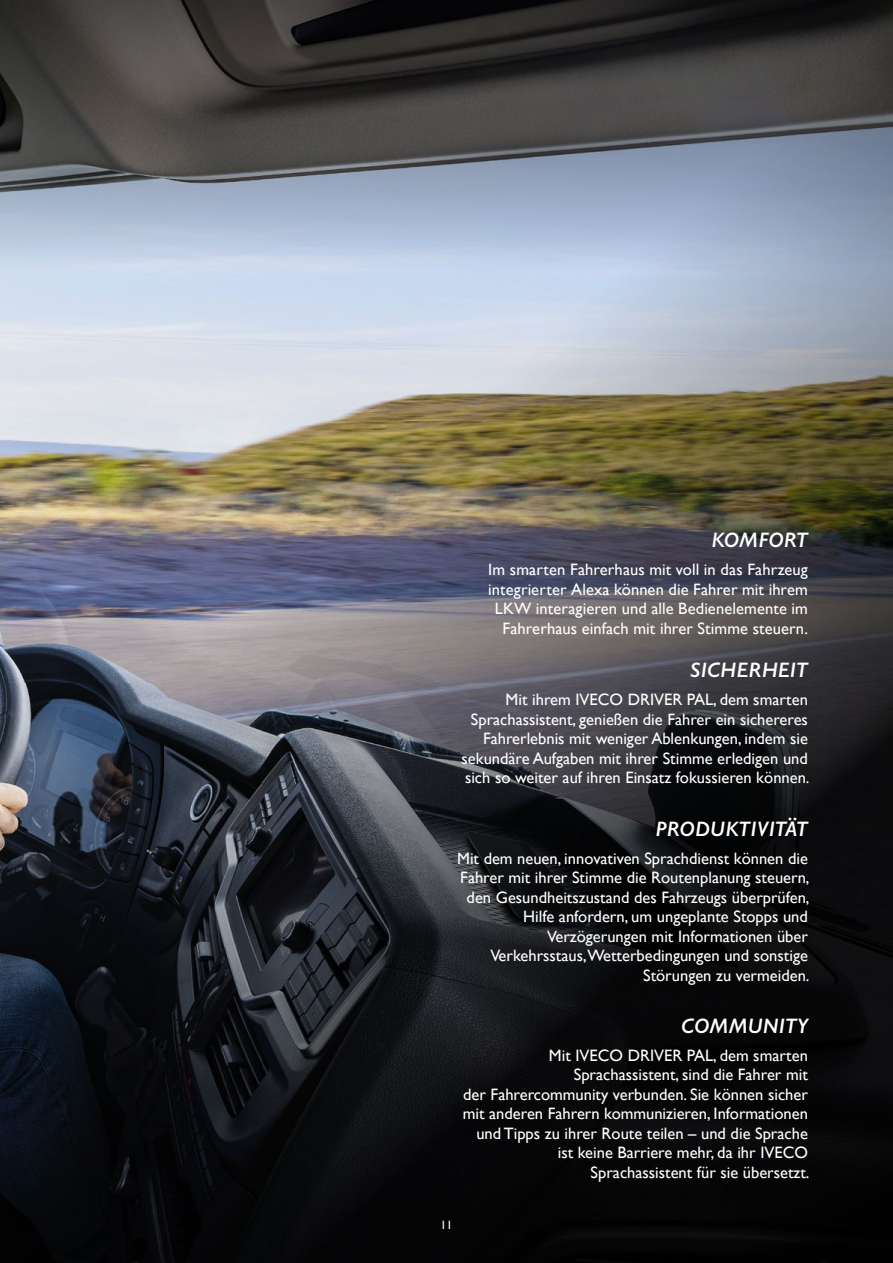
<style>
.page{position:relative;width:893px;height:1263px;background:#fff}
.page>*{position:absolute;margin:0;border:0;box-sizing:border-box;transform-origin:0 0}
.t1{font:italic 600 21px "Gill Sans";letter-spacing:.01em;color:#fff}
.t2{font:16.5px/19.5px "Gill Sans";color:#fff;text-align:right}
.t3{font:12px "Gill Sans";color:#fff}
</style>
<div class="page">
<img style="left:0;top:0;width:893px;height:1263px">
<p class="t1" style="left:711px;top:527px;width:98px">KOMFORT</p>
<p class="t2" style="left:488px;top:560px;width:321px">Im smarten Fahrerhaus mit voll in das Fahrzeug integrierter Alexa können die Fahrer mit ihrem LKW interagieren und alle Bedienelemente im Fahrerhaus einfach mit ihrer Stimme steuern.</p>
<p class="t1" style="left:690px;top:657px;width:119px">SICHERHEIT</p>
<p class="t2" style="left:461px;top:690px;width:350px">Mit ihrem IVECO DRIVER PAL, dem smarten Sprachassistent, genießen die Fahrer ein sichereres Fahrerlebnis mit weniger Ablenkungen, indem sie sekundäre Aufgaben mit ihrer Stimme erledigen und sich so weiter auf ihren Einsatz fokussieren können.</p>
<p class="t1" style="left:655px;top:816px;width:154px">PRODUKTIVITÄT</p>
<p class="t2" style="left:457px;top:848px;width:354px">Mit dem neuen, innovativen Sprachdienst können die Fahrer mit ihrer Stimme die Routenplanung steuern, den Gesundheitszustand des Fahrzeugs überprüfen, Hilfe anfordern, um ungeplante Stopps und Verzögerungen mit Informationen über Verkehrsstaus,Wetterbedingungen und sonstige Störungen zu vermeiden.</p>
<p class="t1" style="left:681px;top:1013px;width:128px">COMMUNITY</p>
<p class="t2" style="left:463px;top:1045px;width:348px">Mit IVECO DRIVER PAL, dem smarten Sprachassistent, sind die Fahrer mit<br>der Fahrercommunity verbunden. Sie können sicher mit anderen Fahrern kommunizieren, Informationen und Tipps zu ihrer Route teilen – und die Sprache ist keine Barriere mehr, da ihr IVECO Sprachassistent für sie übersetzt.</p>
<p class="t3" style="left:440px;top:1218px;width:13px">11</p>
</div>
